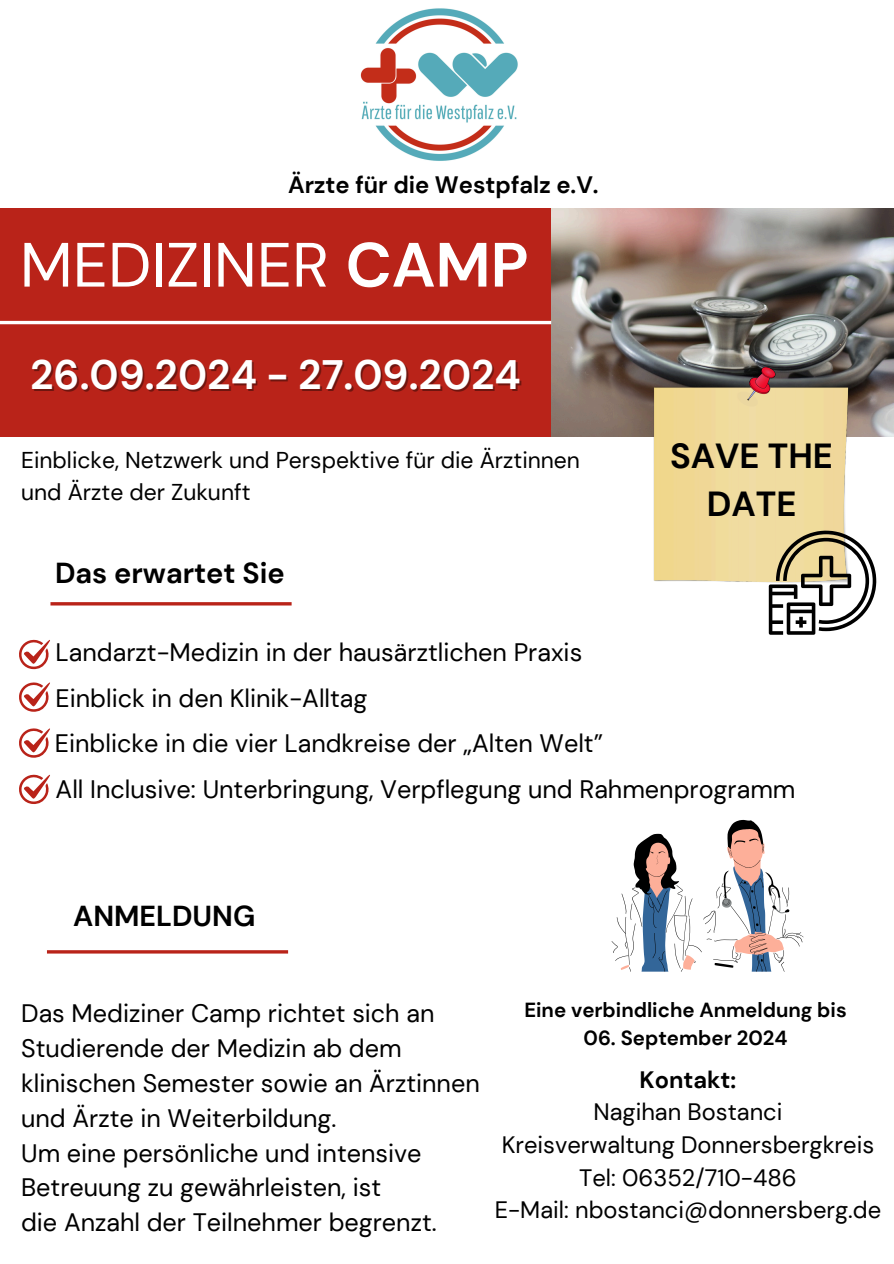
<style>
.page{position:relative;width:894px;height:1264px;background:#fff}
.page>*{position:absolute;margin:0;border:0;box-sizing:border-box;transform-origin:0 0}
.t1{font:62.4px "DM Sans";color:#fff}
.t2{font:700 41.1px "DM Sans";color:#fff}
.t3{font:700 34.8px/48.3px "DM Sans";color:#000;text-align:center}
.t4{font:700 28.8px "DM Sans";color:#000}
.t5{font:25.2px/34.8px "DM Sans";color:#000}
.t6{font:23.7px "DM Sans";color:#000}
.t7{font:700 23.7px "DM Sans";color:#000}
.t8{font:22.8px "DM Sans";color:#000}
.t9{font:700 20.4px "DM Sans";color:#000}
.s1{font-weight:700}
</style>
<div class="page">
<div style="left:0;top:208px;width:893px;height:229px;background:#b92319"></div>
<svg style="left:19px;top:639px;width:31px;height:30px"></svg>
<svg style="left:19px;top:682px;width:31px;height:30px"></svg>
<svg style="left:19px;top:728px;width:31px;height:30px"></svg>
<svg style="left:19px;top:774px;width:31px;height:30px"></svg>
<hr style="left:50px;top:602px;width:241px;height:3px;background:#b92319">
<img style="left:551px;top:208px;width:342px;height:229px">
<hr style="left:0;top:321px;width:551px;height:3px;background:#fff">
<hr style="left:47px;top:950px;width:241px;height:3px;background:#b92319">
<img style="left:635px;top:365px;width:232px;height:218px">
<svg style="left:611px;top:819px;width:193px;height:152px"></svg>
<svg style="left:768px;top:530px;width:108px;height:104px"></svg>
<img style="left:360px;top:8px;width:158px;height:153px">
<p class="t7" style="left:288px;top:170px;width:312px">Ärzte für die Westpfalz e.V.</p>
<h1 class="t1" style="left:20px;top:225px;width:510px">MEDIZINER <span class="s1">CAMP</span></h1>
<p class="t2" style="left:30px;top:348px;width:492px">26.09.2024 - 27.09.2024</p>
<p class="t8" style="left:21px;top:446px;width:560px">Einblicke, Netzwerk und Perspektive für die Ärztinnen</p>
<p class="t8" style="left:21px;top:477px;width:231px">und Ärzte der Zukunft</p>
<h5 class="t4" style="left:55px;top:554px;width:231px">Das erwartet Sie</h5>
<p class="t3" style="left:669px;top:432px;width:164px">SAVE THE<br>DATE</p>
<p class="t5" style="left:56px;top:635px;width:528px">Landarzt-Medizin in der hausärztlichen Praxis</p>
<p class="t5" style="left:56px;top:680px;width:313px">Einblick in den Klinik-Alltag</p>
<p class="t5" style="left:55px;top:726px;width:549px">Einblicke in die vier Landkreise der „Alten Welt”</p>
<p class="t5" style="left:56px;top:771px;width:741px">All Inclusive: Unterbringung, Verpflegung und Rahmenprogramm</p>
<h2 class="t4" style="left:73px;top:897px;width:183px">ANMELDUNG</h2>
<p class="t5" style="left:21px;top:995px;width:414px">Das Mediziner Camp richtet sich an<br>Studierende der Medizin ab dem</p>
<p class="t5" style="left:21px;top:1065px;width:460px">klinischen Semester sowie an Ärztinnen und Ärzte in Weiterbildung.</p>
<p class="t5" style="left:21px;top:1135px;width:402px">Um eine persönliche und intensive<br>Betreuung zu gewährleisten, ist</p>
<p class="t5" style="left:21px;top:1205px;width:417px">die Anzahl der Teilnehmer begrenzt.</p>
<p class="t9" style="left:524px;top:996px;width:324px">Eine verbindliche Anmeldung bis</p>
<p class="t9" style="left:583px;top:1024px;width:205px">06. September 2024</p>
<p class="t7" style="left:639px;top:1064px;width:98px">Kontakt:</p>
<p class="t6" style="left:593px;top:1096px;width:190px">Nagihan Bostanci</p>
<p class="t6" style="left:501px;top:1129px;width:374px">Kreisverwaltung Donnersbergkreis</p>
<p class="t6" style="left:579px;top:1162px;width:219px">Tel: 06352/710-486</p>
<p class="t6" style="left:494px;top:1194px;width:388px">E-Mail: nbostanci@donnersberg.de</p>
</div>
